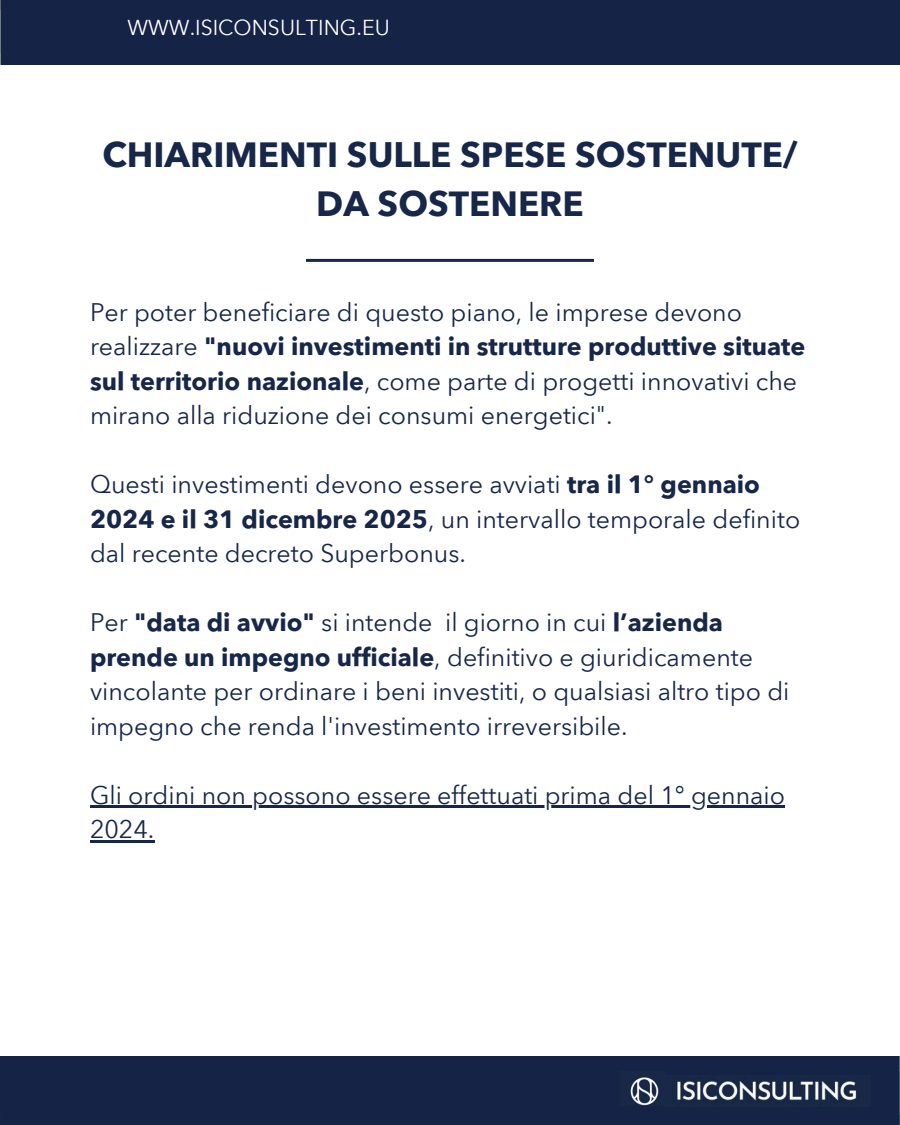
<style>
.page{position:relative;width:900px;height:1125px;background:#fff}
.page>*{position:absolute;margin:0;border:0;box-sizing:border-box;transform-origin:0 0}
.t1{font:700 35px/48.8px "Avenir Next Thai Modern";color:#172749;text-align:center}
.t2{font:25px/34.5px "Avenir Next Thai Modern";color:#172749}
.t3{font:21.3px "Avenir Next Thai Modern";color:#fff}
.s1{font-weight:700}
</style>
<div class="page">
<div style="left:0;top:0;width:900px;height:64px;background:#142346"></div>
<div style="left:0;top:1057px;width:900px;height:68px;background:#142346"></div>
<img style="left:665px;top:1075px;width:206px;height:31px">
<img style="left:619px;top:1071px;width:46px;height:35px">
<hr style="left:90px;top:805px;width:19px;height:3px;background:#172749">
<hr style="left:109px;top:805px;width:676px;height:3px;background:#172749">
<hr style="left:90px;top:840px;width:64px;height:2px;background:#172749">
<hr style="left:306px;top:259px;width:288px;height:3px;background:#172749">
<h2 class="t3" style="left:128px;top:11px;width:264px">WWW.ISICONSULTING.EU</h2>
<h2 class="t1" style="left:102px;top:128px;width:697px">CHIARIMENTI SULLE SPESE SOSTENUTE/<br>DA SOSTENERE</h2>
<h2 class="t2" style="left:90px;top:294px;width:717px">Per poter beneficiare di questo piano, le imprese devono realizzare <span class="s1">"nuovi investimenti in strutture produttive situate sul territorio nazionale</span>, come parte di progetti innovativi che mirano alla riduzione dei consumi energetici".</h2>
<p class="t2" style="left:90px;top:466px;width:712px">Questi investimenti devono essere avviati <span class="s1">tra il 1° gennaio<br>2024 e il 31 dicembre 2025</span>, un intervallo temporale definito dal recente decreto Superbonus.</p>
<p class="t2" style="left:90px;top:604px;width:701px">Per <span class="s1">"data di avvio"</span> si intende il giorno in cui <span class="s1">l’azienda prende un impegno ufficiale</span>, definitivo e giuridicamente vincolante per ordinare i beni investiti, o qualsiasi altro tipo di impegno che renda l'investimento irreversibile.</p>
<p class="t2" style="left:90px;top:777px;width:697px">Gli ordini non possono essere effettuati prima del 1° gennaio<br>2024.</p>
</div>
